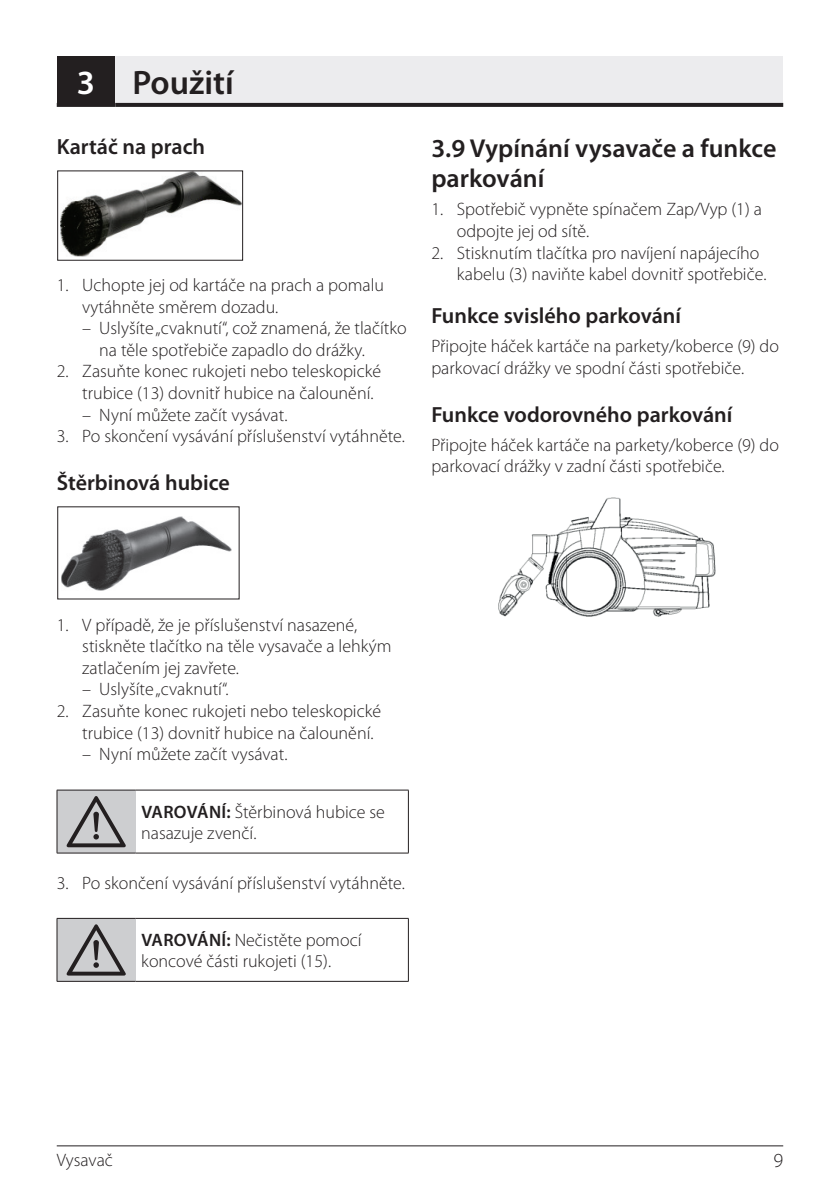
<style>
.page{position:relative;width:840px;height:1191px;background:#fff}
.page>*{position:absolute;margin:0;border:0;box-sizing:border-box;transform-origin:0 0}
.t1{font:64px "ZIWARNUN";color:#231f20}
.Nadpis_17{font:600 34px "Myriad Pro";color:#231f20}
.Nadpis_17-2{font:600 34px "Myriad Pro";color:#fff}
.Podnadpis_13{font:600 26px/30px "Myriad Pro";color:#231f20}
.Základný_11{font:600 22px "Myriad Pro";color:#231f20}
.t2{font:300 20px "Myriad Pro";color:#231f20}
.Odsadené_4_5_-_9{font:300 18px/21.6px "Myriad Pro";color:#231f20}
.Základný_9{font:300 18px/21.6px "Myriad Pro";color:#231f20}
.Odsadené_4_5_body{font:300 18px/21.6px "Myriad Pro";color:#231f20}
.s1{font-weight:600}
</style>
<div class="page">
<hr style="left:57px;top:1145px;width:725px;height:1px;background:#231f20">
<img style="left:498px;top:497px;width:217px;height:120px">
<div style="left:57px;top:57px;width:58px;height:48px;background:#231f20"></div>
<div style="left:115px;top:57px;width:667px;height:48px;background:#ececee"></div>
<svg style="left:57px;top:105px;width:58px;height:2px"></svg>
<svg style="left:115px;top:103px;width:667px;height:4px;background:#272324"></svg>
<img style="left:60px;top:172px;width:181px;height:85px">
<div style="left:57px;top:170px;width:186px;height:91px;border:1px solid #231f20"></div>
<img style="left:61px;top:516px;width:170px;height:74px">
<div style="left:57px;top:790px;width:78px;height:63px;background:#cdced0"></div>
<hr style="left:57px;top:789px;width:78px;height:1px;background:#231f20">
<hr style="left:57px;top:790px;width:1px;height:62px;background:#231f20">
<hr style="left:135px;top:789px;width:273px;height:1px;background:#231f20">
<hr style="left:408px;top:790px;width:1px;height:62px;background:#231f20">
<hr style="left:57px;top:852px;width:78px;height:1px;background:#231f20">
<hr style="left:135px;top:852px;width:273px;height:1px;background:#231f20">
<div style="left:57px;top:918px;width:78px;height:63px;background:#cdced0"></div>
<hr style="left:57px;top:918px;width:78px;height:1px;background:#231f20">
<hr style="left:57px;top:918px;width:1px;height:63px;background:#231f20">
<hr style="left:135px;top:918px;width:273px;height:1px;background:#231f20">
<hr style="left:408px;top:918px;width:1px;height:63px;background:#231f20">
<hr style="left:57px;top:981px;width:78px;height:1px;background:#231f20">
<hr style="left:135px;top:981px;width:273px;height:1px;background:#231f20">
<p class="Nadpis_17-2" style="left:77px;top:60px;width:20px">3</p>
<p class="Nadpis_17" style="left:132px;top:60px;width:103px">Použití</p>
<p class="Základný_11" style="left:57px;top:132px;width:150px">Kartáč na prach</p>
<p class="Odsadené_4_5_-_9" style="left:82px;top:274px;width:303px;text-indent:-26px">1. Uchopte jej od kartáče na prach a pomalu vytáhněte směrem dozadu.</p>
<p class="Odsadené_4_5_body" style="left:99px;top:318px;width:309px;text-indent:-17px">– Uslyšíte „cvaknutí“, což znamená, že tlačítko na těle spotřebiče zapadlo do drážky.</p>
<p class="Odsadené_4_5_-_9" style="left:82px;top:361px;width:300px;text-indent:-26px">2. Zasuňte konec rukojeti nebo teleskopické trubice (13) dovnitř hubice na čalounění.</p>
<p class="Odsadené_4_5_body" style="left:82px;top:404px;width:206px">– Nyní můžete začít vysávat.</p>
<p class="Odsadené_4_5_-_9" style="left:57px;top:426px;width:349px">3. Po skončení vysávání příslušenství vytáhněte.</p>
<p class="Základný_11" style="left:57px;top:469px;width:174px">Štěrbinová hubice</p>
<p class="Podnadpis_13" style="left:431px;top:132px;width:346px">3.9 Vypínání vysavače a funkce parkování</p>
<p class="Odsadené_4_5_-_9" style="left:456px;top:199px;width:306px;text-indent:-26px">1. Spotřebič vypněte spínačem Zap/Vyp (1) a odpojte jej od sítě.</p>
<p class="Odsadené_4_5_-_9" style="left:456px;top:242px;width:311px;text-indent:-26px">2. Stisknutím tlačítka pro navíjení napájecího kabelu (3) naviňte kabel dovnitř spotřebiče.</p>
<p class="Základný_11" style="left:431px;top:302px;width:251px">Funkce svislého parkování</p>
<p class="Základný_9" style="left:431px;top:336px;width:349px">Připojte háček kartáče na parkety/koberce (9) do parkovací drážky ve spodní části spotřebiče.</p>
<p class="Základný_11" style="left:431px;top:400px;width:302px">Funkce vodorovného parkování</p>
<p class="Základný_9" style="left:431px;top:434px;width:349px">Připojte háček kartáče na parkety/koberce (9) do parkovací drážky v zadní části spotřebiče.</p>
<p class="Odsadené_4_5_-_9" style="left:82px;top:614px;width:310px;text-indent:-26px">1. V případě, že je příslušenství nasazené, stiskněte tlačítko na těle vysavače a lehkým zatlačením jej zavřete.</p>
<p class="Odsadené_4_5_body" style="left:82px;top:679px;width:148px">– Uslyšíte „cvaknutí“.</p>
<p class="Odsadené_4_5_-_9" style="left:82px;top:700px;width:300px;text-indent:-26px">2. Zasuňte konec rukojeti nebo teleskopické trubice (13) dovnitř hubice na čalounění.</p>
<p class="Odsadené_4_5_body" style="left:82px;top:743px;width:206px">– Nyní můžete začít vysávat.</p>
<p class="t1" style="left:67px;top:787px;width:63px">A</p>
<p class="Základný_9" style="left:141px;top:801px;width:245px"><span class="s1">VAROVÁNÍ:</span> Štěrbinová hubice se nasazuje zvenčí.</p>
<p class="Odsadené_4_5_-_9" style="left:57px;top:872px;width:349px">3. Po skončení vysávání příslušenství vytáhněte.</p>
<p class="t1" style="left:67px;top:916px;width:63px">A</p>
<p class="Základný_9" style="left:141px;top:929px;width:222px"><span class="s1">VAROVÁNÍ:</span> Nečistěte pomocí koncové části rukojeti (15).</p>
<p class="Odsadené_4_5_-_9" style="left:57px;top:1149px;width:58px">Vysavač</p>
<p class="t2" style="left:773px;top:1149px;width:11px">9</p>
</div>
